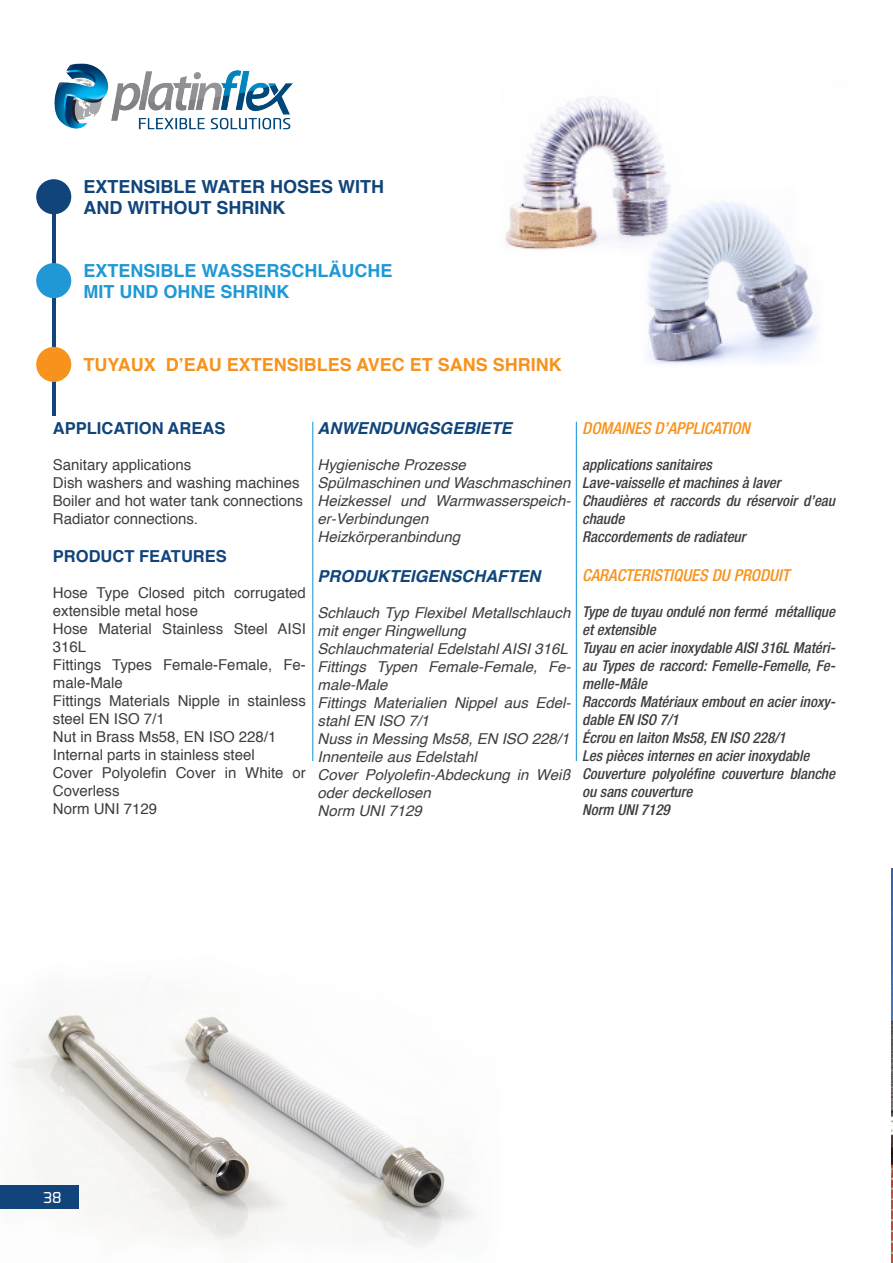
<style>
.page{position:relative;width:893px;height:1263px;background:#fff}
.page>*{position:absolute;margin:0;border:0;box-sizing:border-box;transform-origin:0 0}
.t1{font:700 18px "Helvetica";color:#1f98d5}
.t2{font:700 18px "Helvetica";color:#10447a}
.t3{font:700 18px "Helvetica";color:#f7931d}
.t4{font:italic 500 condensed 16.5px "Helvetica Neue LT Std";color:#f7931d}
.t5{font:italic 700 16.5px "Helvetica";color:#10447a}
.t6{font:700 16.5px "Helvetica";color:#10447a}
.t7{font:italic 500 condensed 15px/18px "Helvetica Neue LT Std";color:#3e3e3f}
.t8{font:italic 15px/18px "Helvetica";color:#3e3e3f}
.t9{font:15px/18px "Helvetica";color:#3e3e3f}
.t10{font:500 15px "Exo";color:#fff}
</style>
<div class="page">
<img style="left:54px;top:63px;width:239px;height:67px">
<img style="left:505px;top:96px;width:312px;height:269px">
<img style="left:11px;top:1014px;width:463px;height:234px">
<div style="left:0;top:1185px;width:79px;height:24px;background:#10447a"></div>
<img style="left:892px;top:869px;width:1px;height:394px">
<hr style="left:52px;top:181px;width:3px;height:235px;background:#10447a">
<div style="left:36px;top:179px;width:35px;height:35px;background:#10447a;border-radius:50%"></div>
<div style="left:36px;top:263px;width:35px;height:35px;background:#1f98d5;border-radius:50%"></div>
<div style="left:36px;top:347px;width:35px;height:35px;background:#f7931d;border-radius:50%"></div>
<hr style="left:312px;top:422px;width:1px;height:339px;background:#1f98d5">
<hr style="left:576px;top:422px;width:1px;height:339px;background:#1f98d5">
<p class="t2" style="left:83px;top:172px;width:302px">EXTENSIBLE WATER HOSES WITH</p>
<p class="t2" style="left:83px;top:193px;width:203px">AND WITHOUT SHRINK</p>
<p class="t1" style="left:83px;top:256px;width:311px">EXTENSIBLE WASSERSCHLÄUCHE</p>
<p class="t1" style="left:83px;top:277px;width:207px">MIT UND OHNE SHRINK</p>
<p class="t3" style="left:83px;top:350px;width:480px">TUYAUX D’EAU EXTENSIBLES AVEC ET SANS SHRINK</p>
<p class="t6" style="left:53px;top:415px;width:174px">APPLICATION AREAS</p>
<p class="t9" style="left:53px;top:456px;width:140px">Sanitary applications</p>
<p class="t9" style="left:53px;top:474px;width:248px">Dish washers and washing machines</p>
<p class="t9" style="left:53px;top:492px;width:252px">Boiler and hot water tank connections</p>
<p class="t9" style="left:53px;top:510px;width:147px">Radiator connections.</p>
<p class="t6" style="left:53px;top:543px;width:175px">PRODUCT FEATURES</p>
<p class="t9" style="left:53px;top:584px;width:254px">Hose Type Closed pitch corrugated extensible metal hose</p>
<p class="t9" style="left:53px;top:620px;width:254px">Hose Material Stainless Steel AISI<br>316L</p>
<p class="t9" style="left:53px;top:656px;width:254px">Fittings Types Female-Female, Fe&shy;male-Male</p>
<p class="t9" style="left:53px;top:692px;width:254px">Fittings Materials Nipple in stainless steel EN ISO 7/1</p>
<p class="t9" style="left:53px;top:728px;width:225px">Nut in Brass Ms58, EN ISO 228/1</p>
<p class="t9" style="left:53px;top:746px;width:203px">Internal parts in stainless steel</p>
<p class="t9" style="left:53px;top:764px;width:254px">Cover Polyolefin Cover in White or<br>Coverless</p>
<p class="t9" style="left:53px;top:800px;width:106px">Norm UNI 7129</p>
<p class="t5" style="left:318px;top:415px;width:196px">ANWENDUNGSGEBIETE</p>
<p class="t8" style="left:318px;top:456px;width:150px">Hygienische Prozesse</p>
<p class="t8" style="left:318px;top:474px;width:254px">Spülmaschinen und Waschmaschinen</p>
<p class="t8" style="left:318px;top:492px;width:255px">Heizkessel und Warmwasserspeich&shy;er-Verbindungen</p>
<p class="t8" style="left:318px;top:528px;width:144px">Heizkörperanbindung</p>
<p class="t5" style="left:318px;top:562px;width:224px">PRODUKTEIGENSCHAFTEN</p>
<p class="t8" style="left:318px;top:604px;width:254px">Schlauch Typ Flexibel Metallschlauch mit enger Ringwellung</p>
<p class="t8" style="left:318px;top:640px;width:252px">Schlauchmaterial Edelstahl AISI 316L</p>
<p class="t8" style="left:318px;top:658px;width:255px">Fittings Typen Female-Female, Fe&shy;male-Male</p>
<p class="t8" style="left:318px;top:694px;width:255px">Fittings Materialien Nippel aus Edel&shy;stahl EN ISO 7/1</p>
<p class="t8" style="left:318px;top:730px;width:253px">Nuss in Messing Ms58, EN ISO 228/1</p>
<p class="t8" style="left:318px;top:748px;width:161px">Innenteile aus Edelstahl</p>
<p class="t8" style="left:318px;top:766px;width:254px">Cover Polyolefin-Abdeckung in Weiß oder deckellosen</p>
<p class="t8" style="left:318px;top:802px;width:106px">Norm UNI 7129</p>
<p class="t4" style="left:582px;top:418px;width:169px">DOMAINES D’APPLICATION</p>
<p class="t7" style="left:582px;top:455px;width:131px">applications sanitaires</p>
<p class="t7" style="left:582px;top:473px;width:200px">Lave-vaisselle et machines à laver</p>
<p class="t7" style="left:582px;top:491px;width:254px">Chaudières et raccords du réservoir d’eau chaude</p>
<p class="t7" style="left:582px;top:527px;width:165px">Raccordements de radiateur</p>
<p class="t4" style="left:582px;top:565px;width:209px">CARACTERISTIQUES DU PRODUIT</p>
<p class="t7" style="left:582px;top:603px;width:254px">Type de tuyau ondulé non fermé métallique et extensible</p>
<p class="t7" style="left:582px;top:639px;width:255px;text-align:justify">Tuyau en acier inoxydable AISI 316L Matéri&shy;au Types de raccord: Femelle-Femelle, Fe&shy;melle-Mâle</p>
<p class="t7" style="left:582px;top:693px;width:255px">Raccords Matériaux embout en acier inoxy&shy;dable EN ISO 7/1</p>
<p class="t7" style="left:582px;top:729px;width:205px">Écrou en laiton Ms58, EN ISO 228/1</p>
<p class="t7" style="left:582px;top:747px;width:229px">Les pièces internes en acier inoxydable</p>
<p class="t7" style="left:582px;top:765px;width:254px">Couverture polyoléfine couverture blanche ou sans couverture</p>
<p class="t7" style="left:582px;top:801px;width:89px">Norm UNI 7129</p>
<p class="t10" style="left:43px;top:1188px;width:20px">38</p>
</div>
